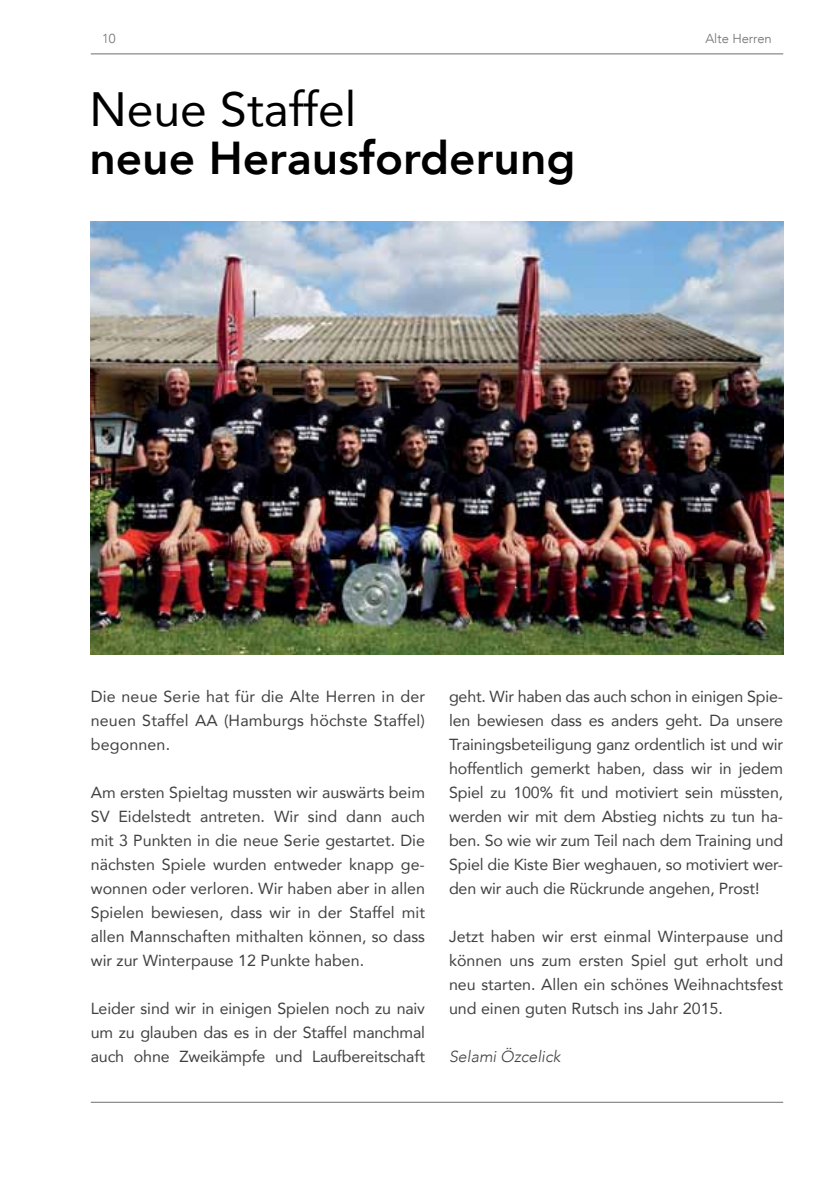
<style>
.page{position:relative;width:840px;height:1191px;background:#fff}
.page>*{position:absolute;margin:0;border:0;box-sizing:border-box;transform-origin:0 0}
.t1{font:48px "Avenir";color:#000}
.t2{font:800 46px "Avenir";color:#000}
.t3{font:16px/24px "Avenir";color:#414042;text-align:justify}
.t4{font:italic 300 16px "Avenir";color:#414042}
.t5{font:300 13px "Avenir";color:#6d6e71}
</style>
<div class="page">
<hr style="left:91px;top:53px;width:691px;height:1px;background:#6d6e71">
<hr style="left:91px;top:1101px;width:691px;height:1px;background:#6d6e71">
<img style="left:91px;top:222px;width:691px;height:432px">
<p class="t5" style="left:102px;top:31px;width:15px">10</p>
<p class="t5" style="left:705px;top:31px;width:68px">Alte Herren</p>
<h1 class="t1" style="left:89px;top:71px;width:268px">Neue Staffel</h1>
<h2 class="t2" style="left:89px;top:122px;width:487px">neue Herausforderung</h2>
<p class="t3" style="left:91px;top:684px;width:335px">Die neue Serie hat für die Alte Herren in der neuen Staffel AA (Hamburgs höchste Staffel) begonnen.</p>
<p class="t3" style="left:91px;top:780px;width:335px">Am ersten Spieltag mussten wir auswärts beim SV Eidelstedt antreten. Wir sind dann auch mit 3 Punkten in die neue Serie gestartet. Die nächsten Spiele wurden entweder knapp ge&shy;wonnen oder verloren. Wir haben aber in allen Spielen bewiesen, dass wir in der Staffel mit allen Mannschaften mithalten können, so dass wir zur Winterpause 12 Punkte haben.</p>
<p class="t3" style="left:91px;top:996px;width:335px">Leider sind wir in einigen Spielen noch zu naiv um zu glauben das es in der Staffel manchmal auch ohne Zweikämpfe und Laufbereitschaft</p>
<p class="t3" style="left:449px;top:684px;width:335px">geht. Wir haben das auch schon in einigen Spie&shy;len bewiesen dass es anders geht. Da unsere Trainingsbeteiligung ganz ordentlich ist und wir hoffentlich gemerkt haben, dass wir in jedem Spiel zu 100% fit und motiviert sein müssten, werden wir mit dem Abstieg nichts zu tun ha&shy;ben. So wie wir zum Teil nach dem Training und Spiel die Kiste Bier weghauen, so motiviert wer&shy;den wir auch die Rückrunde angehen, Prost!</p>
<p class="t3" style="left:449px;top:924px;width:335px">Jetzt haben wir erst einmal Winterpause und können uns zum ersten Spiel gut erholt und neu starten. Allen ein schönes Weihnachtsfest und einen guten Rutsch ins Jahr 2015.</p>
<p class="t4" style="left:449px;top:1047px;width:113px">Selami Özcelick</p>
</div>
